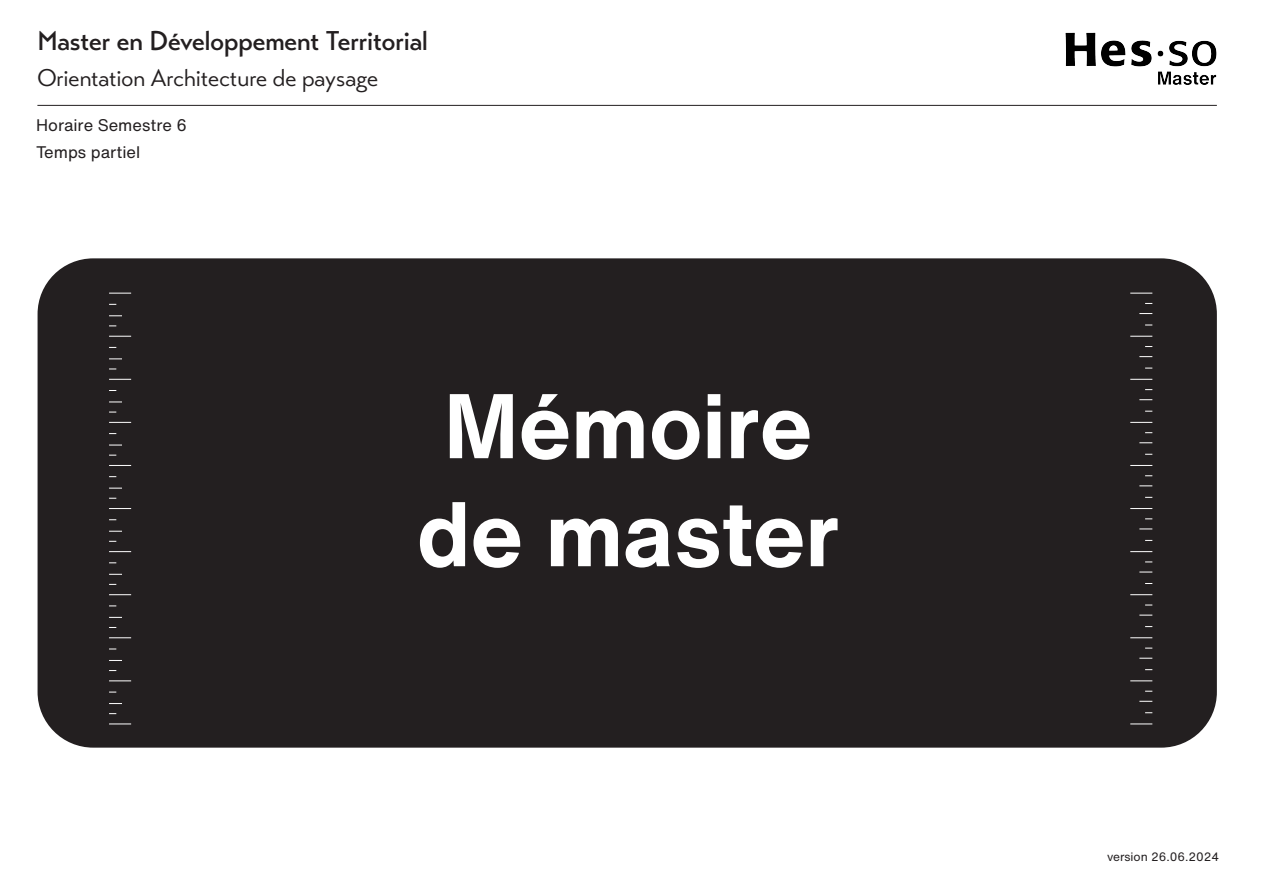
<style>
.page{position:relative;width:1263px;height:893px;background:#fff}
.page>*{position:absolute;margin:0;border:0;box-sizing:border-box;transform-origin:0 0}
.t1{font:700 90px/108px "Helvetica Now Text";color:#fff;text-align:center}
.t2{font:500 27px "Transat";color:#231f20}
.t3{font:24px "Transat Standard";color:#231f20}
.t4{font:16.5px/27px "Helvetica Now Text";color:#231f20}
.t5{font:12px "Helvetica Now Text";color:#231f20}
</style>
<div class="page">
<div style="left:38px;top:258px;width:1179px;height:490px;background:#231f20;border-radius:56px"></div>
<svg style="left:109px;top:293px;width:22px;height:1px"></svg>
<svg style="left:109px;top:336px;width:22px;height:1px"></svg>
<svg style="left:109px;top:316px;width:13px;height:1px"></svg>
<svg style="left:109px;top:379px;width:22px;height:1px"></svg>
<svg style="left:109px;top:359px;width:13px;height:1px"></svg>
<svg style="left:109px;top:422px;width:22px;height:1px"></svg>
<svg style="left:109px;top:402px;width:13px;height:1px"></svg>
<svg style="left:109px;top:465px;width:22px;height:1px"></svg>
<svg style="left:109px;top:445px;width:13px;height:1px"></svg>
<svg style="left:109px;top:508px;width:22px;height:1px"></svg>
<svg style="left:109px;top:488px;width:13px;height:1px"></svg>
<svg style="left:109px;top:551px;width:22px;height:1px"></svg>
<svg style="left:109px;top:531px;width:13px;height:1px"></svg>
<svg style="left:109px;top:594px;width:22px;height:1px"></svg>
<svg style="left:109px;top:574px;width:13px;height:1px"></svg>
<svg style="left:109px;top:637px;width:22px;height:1px"></svg>
<svg style="left:109px;top:617px;width:13px;height:1px"></svg>
<svg style="left:109px;top:681px;width:22px;height:1px"></svg>
<svg style="left:109px;top:660px;width:13px;height:1px"></svg>
<svg style="left:109px;top:724px;width:22px;height:1px"></svg>
<svg style="left:109px;top:703px;width:13px;height:1px"></svg>
<svg style="left:1130px;top:724px;width:22px;height:1px"></svg>
<svg style="left:1130px;top:681px;width:22px;height:1px"></svg>
<svg style="left:1139px;top:701px;width:13px;height:1px"></svg>
<svg style="left:1130px;top:637px;width:22px;height:1px"></svg>
<svg style="left:1139px;top:658px;width:13px;height:1px"></svg>
<svg style="left:1130px;top:594px;width:22px;height:1px"></svg>
<svg style="left:1139px;top:615px;width:13px;height:1px"></svg>
<svg style="left:1130px;top:551px;width:22px;height:1px"></svg>
<svg style="left:1139px;top:572px;width:13px;height:1px"></svg>
<svg style="left:1130px;top:508px;width:22px;height:1px"></svg>
<svg style="left:1139px;top:529px;width:13px;height:1px"></svg>
<svg style="left:1130px;top:465px;width:22px;height:1px"></svg>
<svg style="left:1139px;top:486px;width:13px;height:1px"></svg>
<svg style="left:1130px;top:422px;width:22px;height:1px"></svg>
<svg style="left:1139px;top:442px;width:13px;height:1px"></svg>
<svg style="left:1130px;top:379px;width:22px;height:1px"></svg>
<svg style="left:1139px;top:399px;width:13px;height:1px"></svg>
<svg style="left:1130px;top:336px;width:22px;height:1px"></svg>
<svg style="left:1139px;top:356px;width:13px;height:1px"></svg>
<svg style="left:1130px;top:293px;width:22px;height:1px"></svg>
<svg style="left:1139px;top:313px;width:13px;height:1px"></svg>
<hr style="left:37px;top:105px;width:1180px;height:1px;background:#231f20">
<img style="left:1050px;top:32px;width:167px;height:74px">
<p class="t2" style="left:37px;top:25px;width:392px">Master en Développement Territorial</p>
<p class="t3" style="left:37px;top:64px;width:342px">Orientation Architecture de paysage</p>
<p class="t4" style="left:36px;top:111px;width:152px">Horaire Semestre 6<br>Temps partiel</p>
<h1 class="t1" style="left:417px;top:370px;width:424px">Mémoire de master</h1>
<p class="t5" style="left:1107px;top:848px;width:114px">version 26.06.2024</p>
</div>
